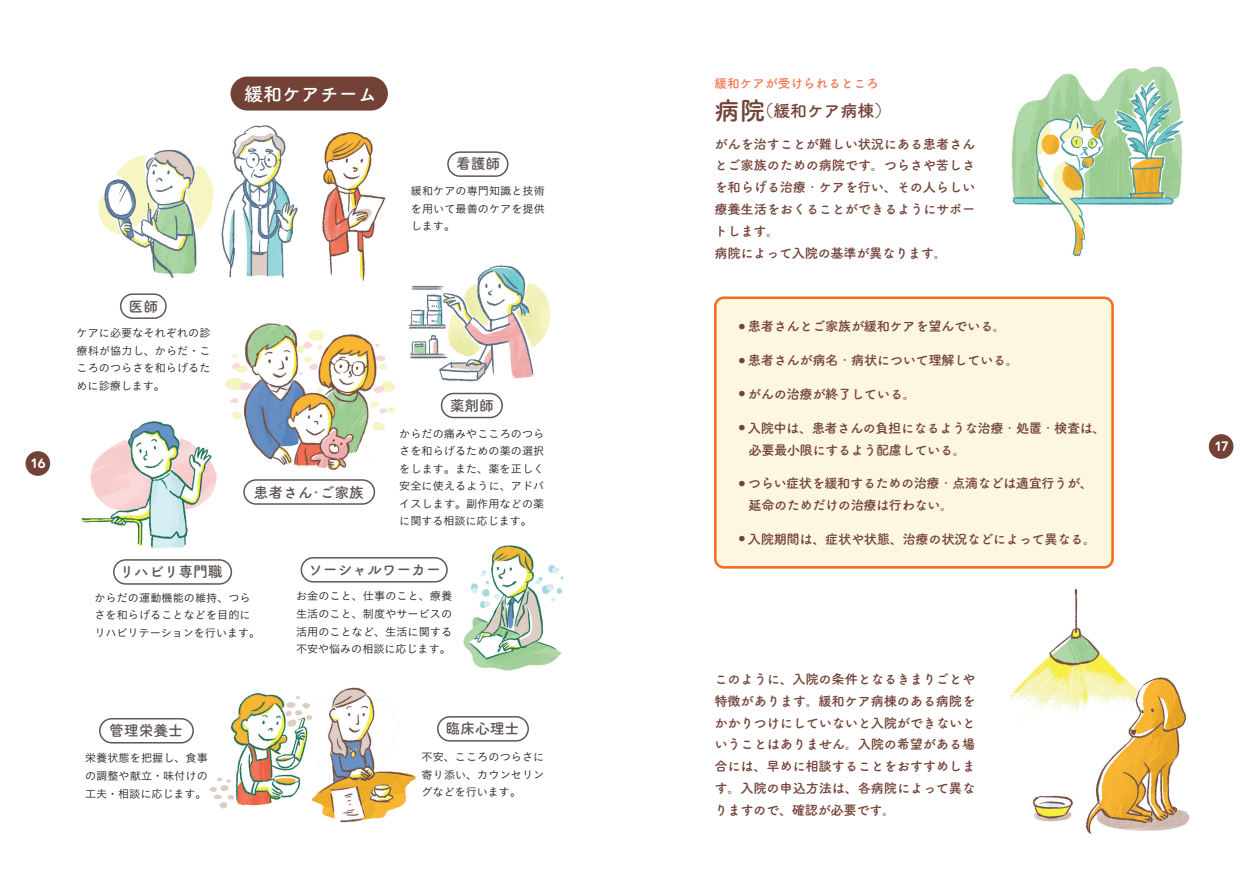
<style>
.page{position:relative;width:1259px;height:893px;background:#fff}
.page>*{position:absolute;margin:0;border:0;box-sizing:border-box;transform-origin:0 0}
.t1{font:19.2px "Tsuku A Rd Gothic Std B";letter-spacing:-.01em;color:#fff}
.t2{font:16.95px "Tsuku A Rd Gothic Std B";letter-spacing:-.01em;color:#724237}
.t3{font:14.85px "Tsuku A Rd Gothic Std B";letter-spacing:-.01em;color:#5d5654}
.t4{font:600 14.85px "Volte Rounded";color:#fff}
.t5{font:13.35px/21.8px "Tsuku A Rd Gothic Std B";letter-spacing:-.03em;color:#724237}
.t6{font:12.75px "Tsuku A Rd Gothic Std B";letter-spacing:-.01em;color:#f47953}
.t7{font:11.1px/17.5px "Koburina Go Std N W3";color:#231f20;text-align:justify}
.s1{font-family:"Tsuku A Rd Gothic Std L"}
.s2{font-size:25.5px}
</style>
<div class="page">
<img style="left:463px;top:545px;width:101px;height:126px">
<div style="left:715px;top:298px;width:397px;height:269px;background:#fef7e0;border-radius:9px"></div>
<div style="left:714px;top:296px;width:399px;height:273px;border:3px solid #f36e21;border-radius:9px"></div>
<img style="left:1011px;top:66px;width:173px;height:191px">
<img style="left:1009px;top:588px;width:181px;height:246px">
<img style="left:221px;top:125px;width:165px;height:156px">
<img style="left:408px;top:265px;width:142px;height:117px">
<img style="left:81px;top:421px;width:136px;height:128px">
<img style="left:98px;top:149px;width:116px;height:129px">
<img style="left:225px;top:323px;width:171px;height:147px">
<img style="left:311px;top:687px;width:105px;height:136px">
<img style="left:209px;top:692px;width:99px;height:117px">
<img style="left:308px;top:687px;width:8px;height:96px">
<div style="left:1208px;top:434px;width:25px;height:25px;background:#724237;border-radius:50%"></div>
<div style="left:26px;top:451px;width:24px;height:25px;background:#724237;border-radius:50%"></div>
<div style="left:441px;top:393px;width:62px;height:25px;border:1px solid #5d5654;border-radius:12px"></div>
<div style="left:447px;top:151px;width:61px;height:26px;border:1px solid #5d5654;border-radius:12px"></div>
<div style="left:243px;top:479px;width:132px;height:26px;border:1px solid #5d5654;border-radius:12px"></div>
<div style="left:230px;top:77px;width:158px;height:34px;background:#724237;border-radius:17px"></div>
<div style="left:113px;top:559px;width:119px;height:26px;border:1px solid #5d5654;border-radius:12px"></div>
<div style="left:301px;top:557px;width:147px;height:26px;border:1px solid #5d5654;border-radius:12px"></div>
<div style="left:99px;top:718px;width:95px;height:25px;border:1px solid #5d5654;border-radius:12px"></div>
<div style="left:437px;top:716px;width:92px;height:26px;border:1px solid #5d5654;border-radius:12px"></div>
<div style="left:120px;top:293px;width:47px;height:26px;border:1px solid #5d5654;border-radius:12px"></div>
<p class="t4" style="left:31px;top:455px;width:16px">16</p>
<p class="t3" style="left:129px;top:295px;width:31px">医師</p>
<p class="t7" style="left:77px;top:324px;width:135px">ケアに必要なそれぞれの診療科が協力し、からだ・こころのつらさを和らげるために診療します。</p>
<h1 class="t1" style="left:244px;top:78px;width:134px">緩和ケアチーム</h1>
<p class="t3" style="left:456px;top:152px;width:46px">看護師</p>
<p class="t7" style="left:411px;top:182px;width:135px">緩和ケアの専門知識と技術を用いて最善のケアを提供します。</p>
<p class="t3" style="left:254px;top:480px;width:112px">患者さん<span class="s1">・</span>ご家族</p>
<p class="t3" style="left:450px;top:394px;width:46px">薬剤師</p>
<p class="t7" style="left:399px;top:425px;width:147px">からだの痛みやこころのつらさを和らげるための薬の選択をします。また、薬を正しく安全に使えるように、アドバイスします。副作用などの薬に関する相談に応じます。</p>
<p class="t3" style="left:308px;top:558px;width:134px">ソーシャルワーカー</p>
<p class="t3" style="left:120px;top:560px;width:105px">リハビリ専門職</p>
<p class="t7" style="left:94px;top:588px;width:167px;text-align:left">からだの運動機能の維持、つらさを和らげることなどを目的にリハビリテーションを行います。</p>
<p class="t7" style="left:296px;top:587px;width:158px">お金のこと、仕事のこと、療養生活のこと、制度やサービスの活用のことなど、生活に関する不安や悩みの相談に応じます。</p>
<p class="t3" style="left:109px;top:719px;width:75px">管理栄養士</p>
<p class="t7" style="left:85px;top:749px;width:124px">栄養状態を把握し、食事の調整や献立・味付けの工夫・相談に応じます。</p>
<p class="t3" style="left:446px;top:717px;width:75px">臨床心理士</p>
<p class="t7" style="left:421px;top:748px;width:124px">不安、こころのつらさに寄り添い、カウンセリングなどを行います。</p>
<p class="t6" style="left:714px;top:73px;width:166px">緩和ケアが受けられるところ</p>
<p class="t2" style="left:714px;top:97px;width:178px"><span class="s2">病院</span>（緩和ケア病棟）</p>
<p class="t5" style="left:714px;top:132px;width:262px">がんを治すことが難しい状況にある患者さんとご家族のための病院です。つらさや苦しさを和らげる治療<span class="s1">・</span>ケアを行い、その人らしい療養生活をおくることができるようにサポートします。<br>病院によって入院の基準が異なります。</p>
<p class="t5" style="left:739px;top:315px;width:269px"><sup>●</sup> 患者さんとご家族が緩和ケアを望んでいる。</p>
<p class="t5" style="left:739px;top:349px;width:282px"><sup>●</sup> 患者さんが病名<span class="s1">・</span>病状について理解している。</p>
<p class="t5" style="left:739px;top:382px;width:179px"><sup>●</sup> がんの治療が終了している。</p>
<p class="t5" style="left:736px;top:416px;width:371px"><sup>●</sup> 入院中は、患者さんの負担になるような治療<span class="s1">・</span>処置<span class="s1">・</span>検査は、　必要最小限にするよう配慮している。</p>
<p class="t5" style="left:736px;top:472px;width:359px"><sup>●</sup> つらい症状を緩和するための治療<span class="s1">・</span>点滴などは適宜行うが、　延命のためだけの治療は行わない。</p>
<p class="t5" style="left:739px;top:527px;width:359px"><sup>●</sup> 入院期間は、症状や状態、治療の状況などによって異なる。</p>
<p class="t5" style="left:714px;top:667px;width:262px;text-align:justify">このように、入院の条件となるきまりごとや特徴があります。緩和ケア病棟のある病院をかかりつけにしていないと入院ができないということはありません。入院の希望がある場合には、早めに相談することをおすすめします。入院の申込方法は、各病院によって異なりますので、確認が必要です。</p>
<p class="t4" style="left:1214px;top:438px;width:15px">17</p>
</div>
